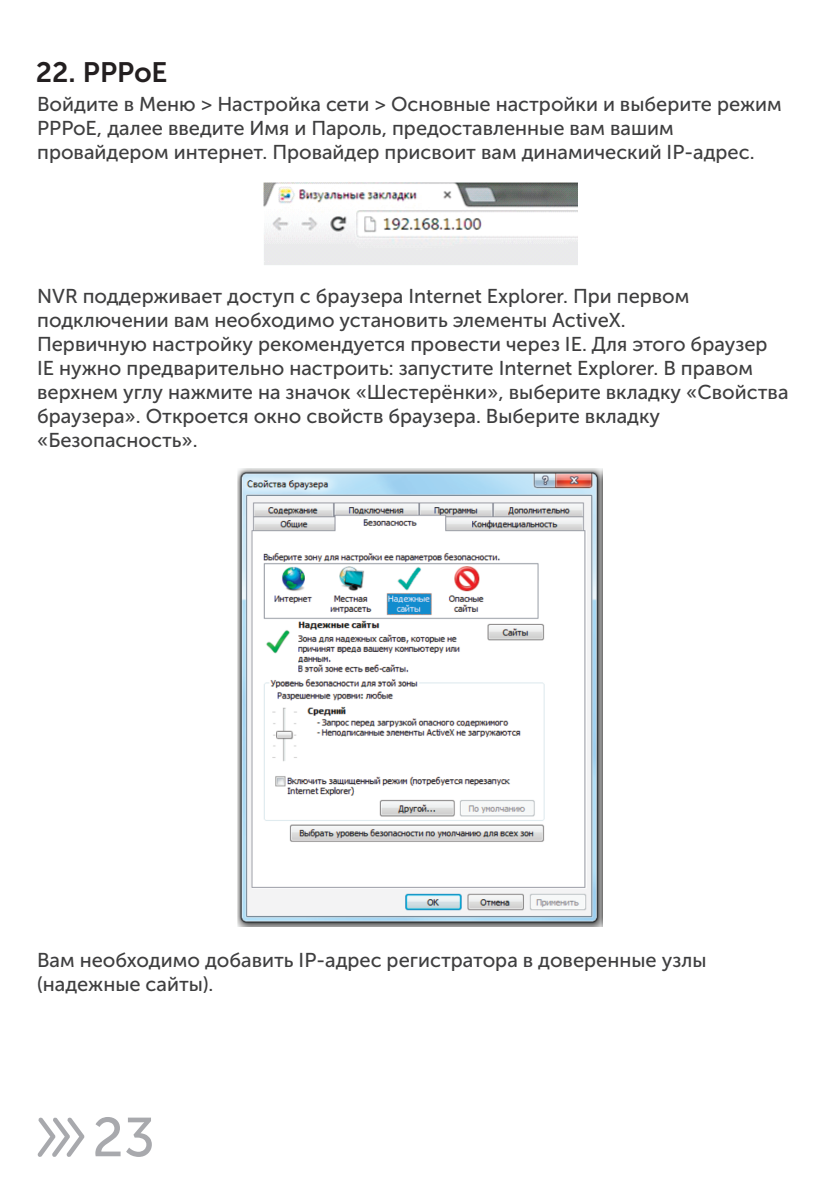
<style>
.page{position:relative;width:840px;height:1191px;background:#fff}
.page>*{position:absolute;margin:0;border:0;box-sizing:border-box;transform-origin:0 0}
.t1{font:54.8px "Museo Sans Cyrl 500";color:#a8a9ad}
.t2{font:28px "Museo Sans Cyrl 700";color:#231f20}
.t3{font:20px/24px "Museo Sans Cyrl 500";color:#3e3e3f}
</style>
<div class="page">
<img style="left:263px;top:182px;width:314px;height:83px">
<img style="left:237px;top:469px;width:365px;height:457px">
<svg style="left:37px;top:1117px;width:47px;height:40px"></svg>
<h2 class="t2" style="left:36px;top:61px;width:133px">22. PPPoE</h2>
<p class="t3" style="left:37px;top:94px;width:745px">Войдите в Меню &gt; Настройка сети &gt; Основные настройки и выберите режим<br>PPPoE, далее введите Имя и Пароль, предоставленные вам вашим провайдером интернет. Провайдер присвоит вам динамический IP-адрес.</p>
<p class="t3" style="left:37px;top:286px;width:752px">NVR поддерживает доступ с браузера Internet Explorer. При первом подключении вам необходимо установить элементы ActiveX.<br>Первичную настройку рекомендуется провести через IE. Для этого браузер IE нужно предварительно настроить: запустите Internet Explorer. В правом верхнем углу нажмите на значок «Шестерёнки», выберите вкладку «Свойства браузера». Откроется окно свойств браузера. Выберите вкладку «Безопасность».</p>
<p class="t3" style="left:37px;top:950px;width:670px">Вам необходимо добавить IP-адрес регистратора в доверенные узлы (надежные сайты).</p>
<h1 class="t1" style="left:92px;top:1115px;width:64px">23</h1>
</div>
